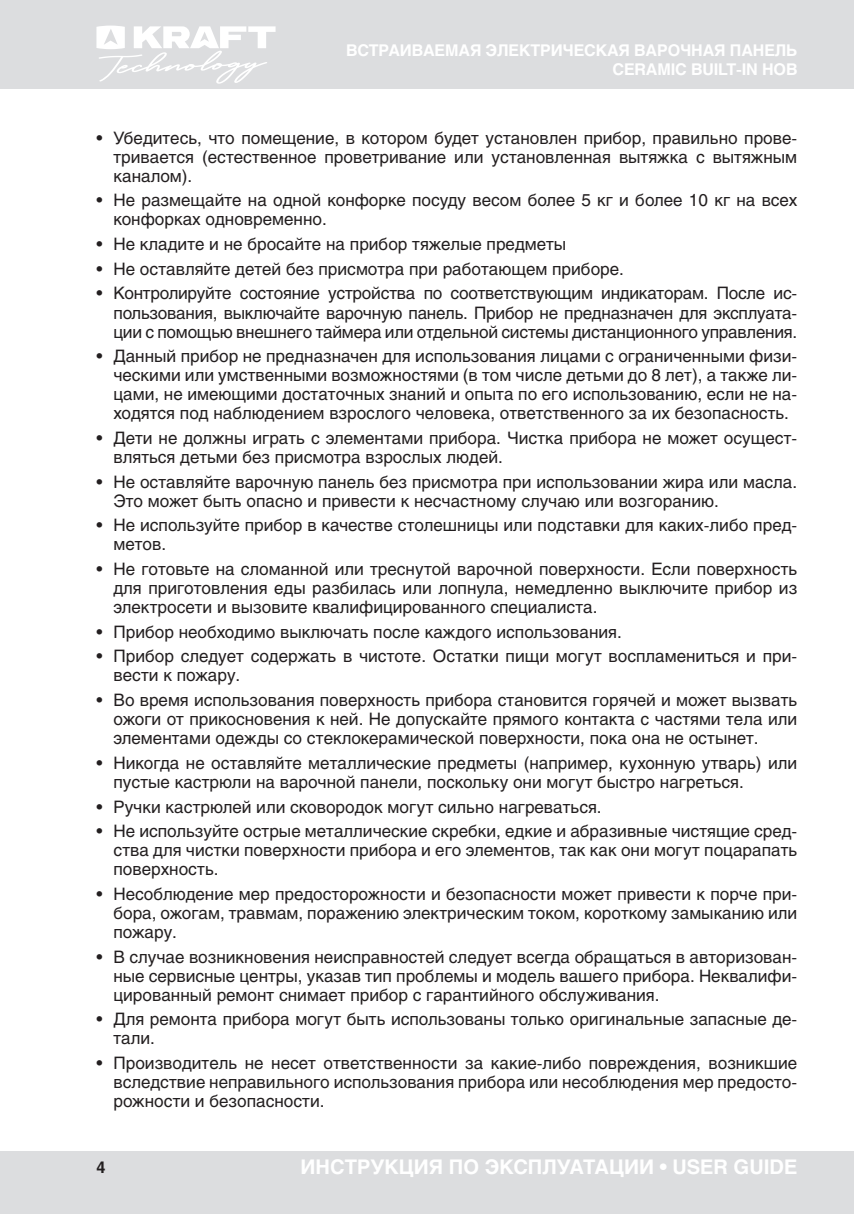
<style>
.page{position:relative;width:854px;height:1214px;background:#fff}
.page>*{position:absolute;margin:0;border:0;box-sizing:border-box;transform-origin:0 0}
.t1{font:700 20px "Helios";color:#fff}
.t2{font:17px/19px "Helios";color:#231f20;text-align:justify}
.t3{font:700 16px/19.2px "Helios";letter-spacing:-.01em;color:#fff;text-align:right}
.t4{font:700 16px "Helios";color:#231f20}
</style>
<div class="page">
<div style="left:0;top:0;width:853px;height:88px;background:#dcdddf"></div>
<div style="left:0;top:1151px;width:853px;height:62px;background:#dcdddf"></div>
<hr style="left:853px;top:1151px;width:1px;height:62px;background:#dcdddf">
<svg style="left:96px;top:26px;width:179px;height:58px"></svg>
<p class="t3" style="left:346px;top:40px;width:453px">ВСТРАИВАЕМАЯ ЭЛЕКТРИЧЕСКАЯ ВАРОЧНАЯ ПАНЕЛЬ<br>CERAMIC BUILT-IN HOB</p>
<p class="t2" style="left:113px;top:128px;width:685px;text-indent:-17px">• Убедитесь, что помещение, в котором будет установлен прибор, правильно прове&shy;тривается (естественное проветривание или установленная вытяжка с вытяжным каналом).</p>
<p class="t2" style="left:113px;top:191px;width:685px;text-indent:-17px">• Не размещайте на одной конфорке посуду весом более 5 кг и более 10 кг на всех конфорках одновременно.</p>
<p class="t2" style="left:96px;top:234px;width:471px">• Не кладите и не бросайте на прибор тяжелые предметы</p>
<p class="t2" style="left:96px;top:259px;width:529px">• Не оставляйте детей без присмотра при работающем приборе.</p>
<p class="t2" style="left:113px;top:284px;width:685px;text-indent:-17px">• Контролируйте состояние устройства по соответствующим индикаторам. После ис&shy;пользования, выключайте варочную панель. Прибор не предназначен для эксплуата&shy;ции с помощью внешнего таймера или отдельной системы дистанционного управления.</p>
<p class="t2" style="left:113px;top:346px;width:685px;text-indent:-17px">• Данный прибор не предназначен для использования лицами с ограниченными физи&shy;ческими или умственными возможностями (в том числе детьми до 8 лет), а также ли&shy;цами, не имеющими достаточных знаний и опыта по его использованию, если не на&shy;ходятся под наблюдением взрослого человека, ответственного за их безопасность.</p>
<p class="t2" style="left:113px;top:428px;width:685px;text-indent:-17px">• Дети не должны играть с элементами прибора. Чистка прибора не может осущест&shy;вляться детьми без присмотра взрослых людей.</p>
<p class="t2" style="left:113px;top:472px;width:685px;text-indent:-17px">• Не оставляйте варочную панель без присмотра при использовании жира или масла.<br>Это может быть опасно и привести к несчастному случаю или возгоранию.</p>
<p class="t2" style="left:113px;top:515px;width:685px;text-indent:-17px">• Не используйте прибор в качестве столешницы или подставки для каких-либо пред&shy;метов.</p>
<p class="t2" style="left:113px;top:559px;width:685px;text-indent:-17px">• Не готовьте на сломанной или треснутой варочной поверхности. Если поверхность для приготовления еды разбилась или лопнула, немедленно выключите прибор из электросети и вызовите квалифицированного специалиста.</p>
<p class="t2" style="left:96px;top:622px;width:526px">• Прибор необходимо выключать после каждого использования.</p>
<p class="t2" style="left:113px;top:646px;width:685px;text-indent:-17px">• Прибор следует содержать в чистоте. Остатки пищи могут воспламениться и при&shy;вести к пожару.</p>
<p class="t2" style="left:113px;top:690px;width:685px;text-indent:-17px">• Во время использования поверхность прибора становится горячей и может вызвать ожоги от прикосновения к ней. Не допускайте прямого контакта с частями тела или элементами одежды со стеклокерамической поверхности, пока она не остынет.</p>
<p class="t2" style="left:113px;top:753px;width:685px;text-indent:-17px">• Никогда не оставляйте металлические предметы (например, кухонную утварь) или пустые кастрюли на варочной панели, поскольку они могут быстро нагреться.</p>
<p class="t2" style="left:96px;top:796px;width:506px">• Ручки кастрюлей или сковородок могут сильно нагреваться.</p>
<p class="t2" style="left:113px;top:821px;width:685px;text-indent:-17px">• Не используйте острые металлические скребки, едкие и абразивные чистящие сред&shy;ства для чистки поверхности прибора и его элементов, так как они могут поцарапать поверхность.</p>
<p class="t2" style="left:113px;top:884px;width:685px;text-indent:-17px">• Несоблюдение мер предосторожности и безопасности может привести к порче при&shy;бора, ожогам, травмам, поражению электрическим током, короткому замыканию или пожару.</p>
<p class="t2" style="left:113px;top:946px;width:685px;text-indent:-17px">• В случае возникновения неисправностей следует всегда обращаться в авторизован&shy;ные сервисные центры, указав тип проблемы и модель вашего прибора. Неквалифи&shy;цированный ремонт снимает прибор с гарантийного обслуживания.</p>
<p class="t2" style="left:113px;top:1009px;width:685px;text-indent:-17px">• Для ремонта прибора могут быть использованы только оригинальные запасные де&shy;тали.</p>
<p class="t2" style="left:113px;top:1053px;width:685px;text-indent:-17px">• Производитель не несет ответственности за какие-либо повреждения, возникшие вследствие неправильного использования прибора или несоблюдения мер предосто&shy;рожности и безопасности.</p>
<p class="t4" style="left:96px;top:1157px;width:10px">4</p>
<p class="t1" style="left:300px;top:1155px;width:498px">ИНСТРУКЦИЯ ПО ЭКСПЛУАТАЦИИ • USER GUIDE</p>
</div>
